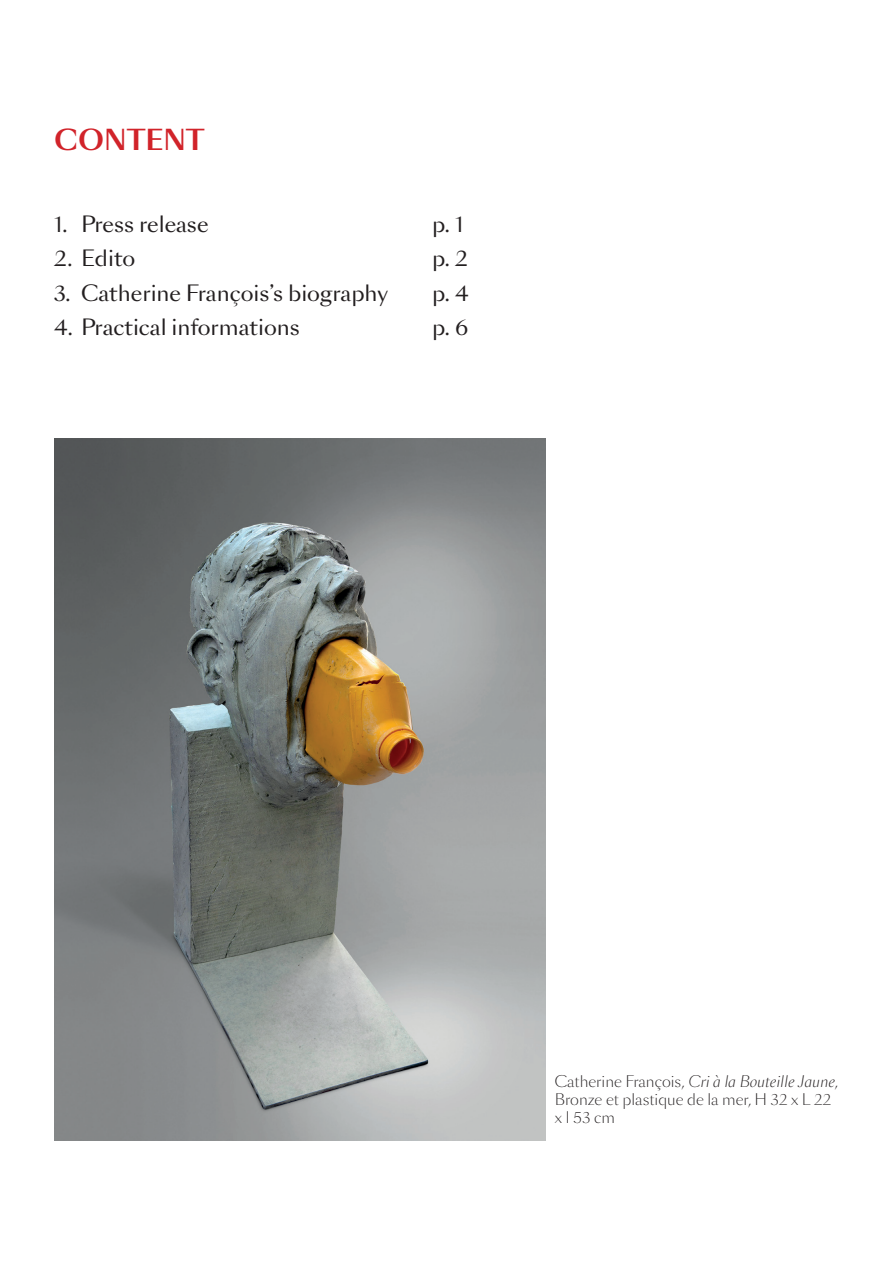
<style>
.page{position:relative;width:893px;height:1263px;background:#fff}
.page>*{position:absolute;margin:0;border:0;box-sizing:border-box;transform-origin:0 0}
.t1{font:700 27px "Sang Bleu Sans";color:#d1232a}
.t2{font:21px "Sang Bleu Sans";color:#231f20}
.t3{font:300 15px/18px "Sang Bleu Sans";color:#231f20}
.s1{font-style:italic}
</style>
<div class="page">
<img style="left:54px;top:439px;width:491px;height:701px">
<p class="t1" style="left:54px;top:122px;width:152px">CONTENT</p>
<p class="t2" style="left:54px;top:210px;width:156px">1. Press release</p>
<p class="t2" style="left:432px;top:210px;width:33px">p. 1</p>
<p class="t2" style="left:54px;top:245px;width:83px">2. Edito</p>
<p class="t2" style="left:432px;top:245px;width:38px">p. 2</p>
<p class="t2" style="left:54px;top:279px;width:336px">3. Catherine François’s biography</p>
<p class="t2" style="left:432px;top:279px;width:38px">p. 4</p>
<p class="t2" style="left:54px;top:314px;width:247px">4. Practical informations</p>
<p class="t2" style="left:432px;top:314px;width:38px">p. 6</p>
<p class="t3" style="left:555px;top:1072px;width:284px">Catherine François, <span class="s1">Cri à la Bouteille Jaune</span>,<br>Bronze et plastique de la mer, H 32 x L 22 x l 53 cm</p>
</div>
